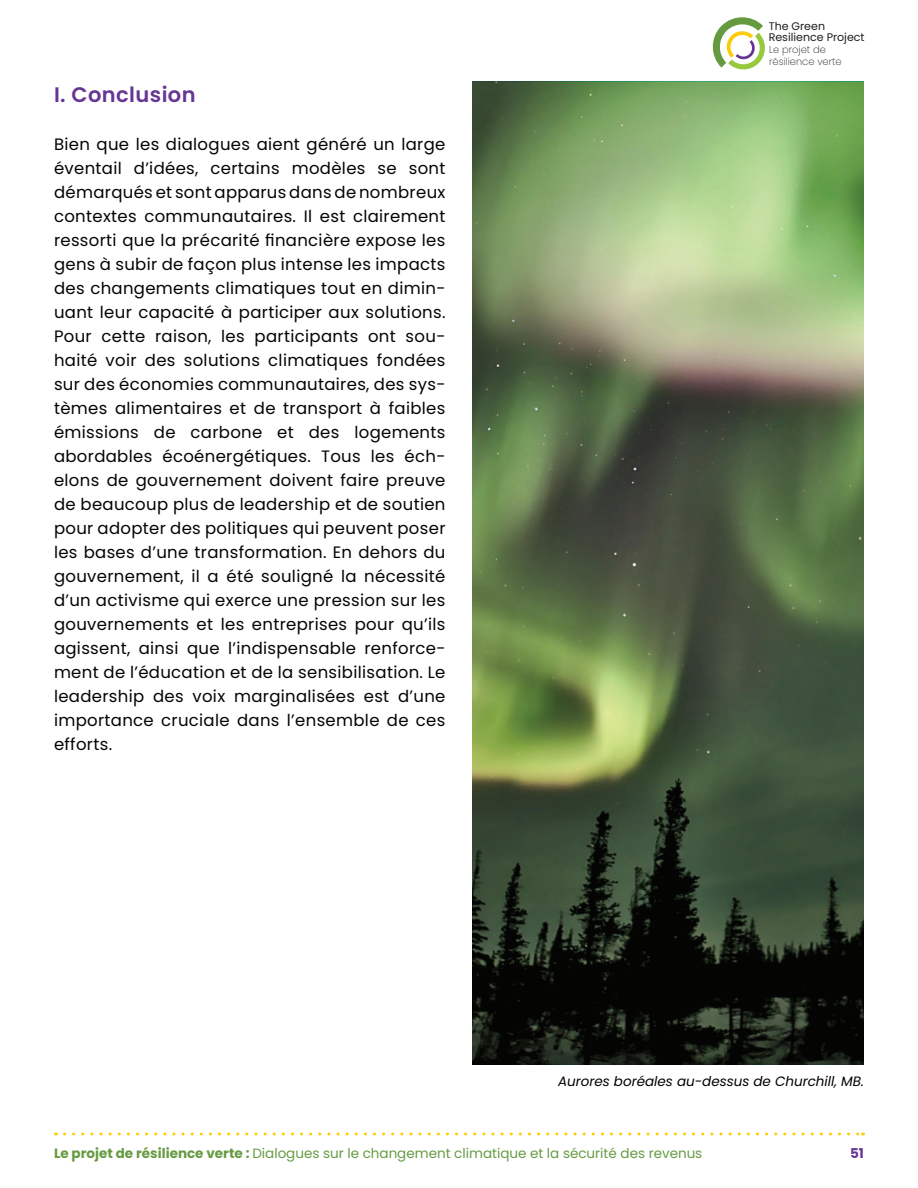
<style>
.page{position:relative;width:918px;height:1188px;background:#fff}
.page>*{position:absolute;margin:0;border:0;box-sizing:border-box;transform-origin:0 0}
.t1{font:600 21px "Poppins";letter-spacing:.02em;color:#653694}
.t2{font:16.5px/24px "Poppins";letter-spacing:.02em;color:#040503;text-align:justify}
.t3{font:13.5px "Poppins";color:#669b41}
.t4{font:italic 13.5px "Poppins";color:#000}
.t5{font:700 13.5px "Poppins";color:#653695}
.t6{font:11.1px/11.1px "Poppins";color:#211d1f}
.t7{font:200 9.9px/12.1px "Poppins";color:#211d1f}
.s1{font-weight:700}
</style>
<div class="page">
<svg style="left:64px;top:1132px;width:799px;height:4px"></svg>
<svg style="left:712px;top:17px;width:53px;height:53px"></svg>
<img style="left:472px;top:81px;width:392px;height:984px">
<p class="t1" style="left:54px;top:82px;width:143px">I. Conclusion</p>
<p class="t2" style="left:54px;top:132px;width:393px">Bien que les dialogues aient généré un large éventail d’idées, certains modèles se sont démarqués et sont apparus dans de nombreux contextes communautaires. Il est clairement ressorti que la précarité financière expose les gens à subir de façon plus intense les impacts des changements climatiques tout en dimin&shy;uant leur capacité à participer aux solutions.<br>Pour cette raison, les participants ont sou&shy;haité voir des solutions climatiques fondées sur des économies communautaires, des sys&shy;tèmes alimentaires et de transport à faibles émissions de carbone et des logements abordables écoénergétiques. Tous les éch&shy;elons de gouvernement doivent faire preuve de beaucoup plus de leadership et de soutien pour adopter des politiques qui peuvent poser les bases d’une transformation. En dehors du gouvernement, il a été souligné la nécessité d’un activisme qui exerce une pression sur les gouvernements et les entreprises pour qu’ils agissent, ainsi que l’indispensable renforce&shy;ment de l’éducation et de la sensibilisation. Le leadership des voix marginalisées est d’une importance cruciale dans l’ensemble de ces efforts.</p>
<p class="t6" style="left:769px;top:21px;width:97px">The Green<br>Resilience Project</p>
<p class="t7" style="left:769px;top:44px;width:74px">Le projet de résilience verte</p>
<p class="t4" style="left:558px;top:1073px;width:307px">Aurores boréales au-dessus de Churchill, MB.</p>
<p class="t3" style="left:54px;top:1145px;width:650px"><span class="s1">Le projet de résilience verte :</span> Dialogues sur le changement climatique et la sécurité des revenus</p>
<p class="t5" style="left:850px;top:1145px;width:15px">51</p>
</div>
